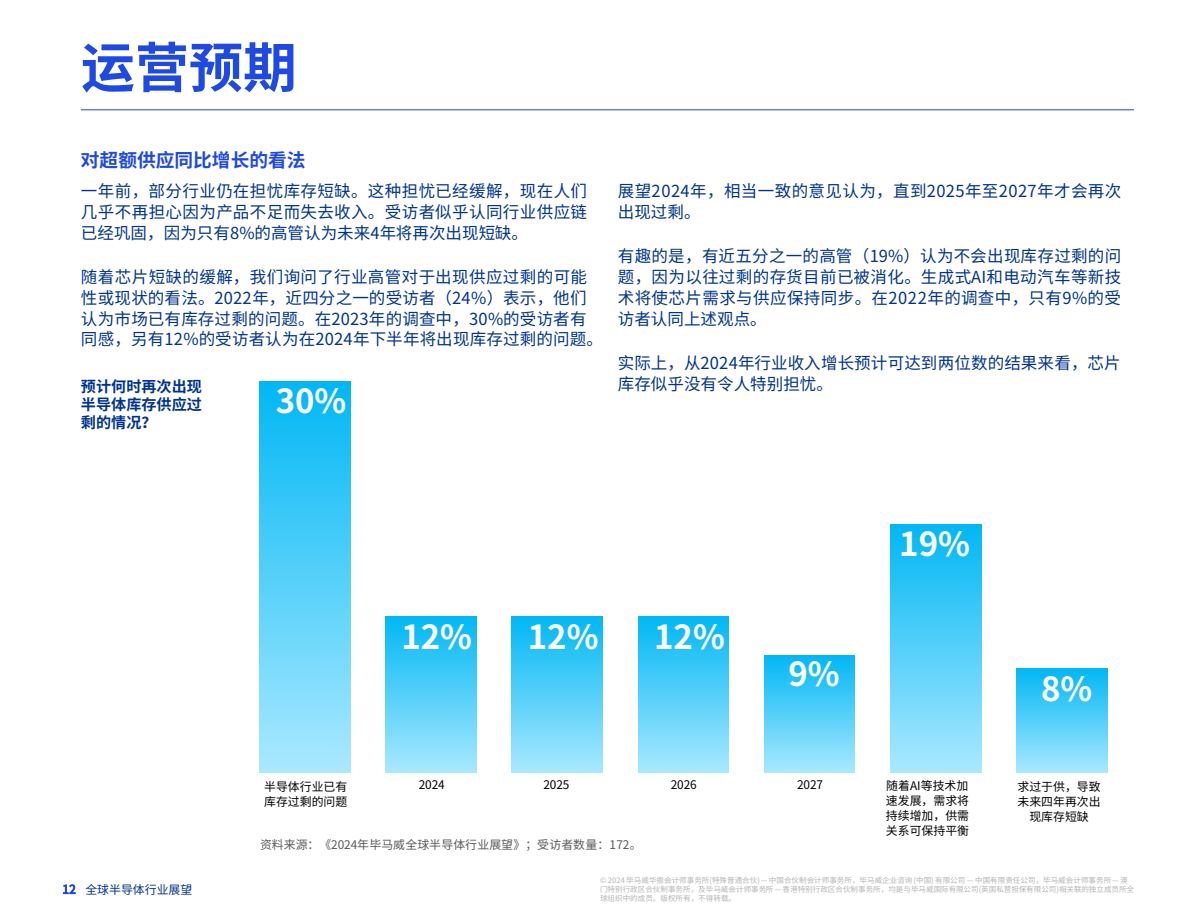
<style>
.page{position:relative;width:1188px;height:918px;background:#fff}
.page>*{position:absolute;margin:0;border:0;box-sizing:border-box;transform-origin:0 0}
.t1{font:700 54px "Noto Sans CJ Ksc";color:#1e49e2}
.t2{font:700 33.15px "Noto Sans CJ Ksc";color:#fff}
.t3{font:700 18.75px "Noto Sans CJ Ksc";color:#1e49e2}
.t4{font:16.5px/20.7px "Noto Sans CJ Ksc";letter-spacing:.02em;color:#00338d;text-align:justify}
.t5{font:16.5px/20.9px "Noto Sans CJ Ksc";color:#00338d}
.t6{font:700 15.15px/18px "Noto Sans CJ Ksc";color:#00338d;text-align:justify}
.t7{font:11.85px/15px "Noto Sans CJ Ksc";color:#000;text-align:justify}
.t8{font:11.85px "Noto Sans CJ Ksc";color:#595959}
.t9{font:11.85px "Noto Sans CJ Ksc";color:#00338d}
.t10{font:7.5px/9px "Noto Sans CJ Ksc";color:#b3b3b3}
.s1{color:#1e49e2}
</style>
<div class="page">
<hr style="left:81px;top:109px;width:1053px;height:1px;background:#1e49e2">
<img style="left:260px;top:381px;width:91px;height:392px">
<img style="left:386px;top:616px;width:91px;height:157px">
<img style="left:512px;top:616px;width:91px;height:157px">
<img style="left:638px;top:616px;width:91px;height:157px">
<img style="left:764px;top:656px;width:91px;height:117px">
<img style="left:890px;top:525px;width:91px;height:248px">
<img style="left:1017px;top:669px;width:90px;height:104px">
<h1 class="t1" style="left:81px;top:37px;width:217px">运营预期</h1>
<p class="t3" style="left:81px;top:149px;width:226px">对超额供应同比增长的看法</p>
<p class="t4" style="left:81px;top:181px;width:508px">一年前，部分行业仍在担忧库存短缺。这种担忧已经缓解，现在人们几乎不再担心因为产品不足而失去收入。受访者似乎认同行业供应链已经巩固，因为只有8%的高管认为未来4年将再次出现短缺。</p>
<p class="t4" style="left:81px;top:267px;width:524px;text-align:left">随着芯片短缺的缓解，我们询问了行业高管对于出现供应过剩的可能性或现状的看法。2022年，近四分之一的受访者（24%）表示，他们认为市场已有库存过剩的问题。在2023年的调查中，30%的受访者有同感，另有12%的受访者认为在2024年下半年将出现库存过剩的问题。</p>
<p class="t6" style="left:81px;top:378px;width:122px">预计何时再次出现半导体库存供应过剩的情况？</p>
<h2 class="t2" style="left:276px;top:382px;width:72px">30%</h2>
<p class="t4" style="left:618px;top:181px;width:505px">展望2024年，相当一致的意见认为，直到2025年至2027年才会再次出现过剩。</p>
<p class="t4" style="left:618px;top:246px;width:505px">有趣的是，有近五分之一的高管（19%）认为不会出现库存过剩的问题，因为以往过剩的存货目前已被消化。生成式AI和电动汽车等新技术将使芯片需求与供应保持同步。在2022年的调查中，只有9%的受访者认同上述观点。</p>
<p class="t5" style="left:618px;top:353px;width:504px">实际上，从2024年行业收入增长预计可达到两位数的结果来看，芯片库存似乎没有令人特别担忧。</p>
<h2 class="t2" style="left:899px;top:525px;width:72px">19%</h2>
<p class="t9" style="left:62px;top:883px;width:131px"><span class="s1">12</span> 全球半导体行业展望</p>
<h2 class="t2" style="left:401px;top:618px;width:72px">12%</h2>
<h2 class="t2" style="left:528px;top:618px;width:72px">12%</h2>
<h2 class="t2" style="left:654px;top:618px;width:72px">12%</h2>
<h2 class="t2" style="left:788px;top:655px;width:53px">9%</h2>
<p class="t7" style="left:264px;top:779px;width:85px">半导体行业已有库存过剩的问题</p>
<p class="t7" style="left:419px;top:778px;width:28px">2024</p>
<p class="t7" style="left:543px;top:778px;width:28px">2025</p>
<p class="t7" style="left:671px;top:778px;width:28px">2026</p>
<p class="t7" style="left:797px;top:778px;width:28px">2027</p>
<p class="t8" style="left:260px;top:838px;width:383px">资料来源：《2024年毕马威全球半导体行业展望》；受访者数量：172。</p>
<h2 class="t2" style="left:1041px;top:670px;width:53px">8%</h2>
<p class="t7" style="left:886px;top:779px;width:85px">随着AI等技术加速发展，需求将持续增加，供需关系可保持平衡</p>
<p class="t7" style="left:1018px;top:779px;width:85px;text-align:center">求过于供，导致未来四年再次出现库存短缺</p>
<p class="t10" style="left:600px;top:876px;width:529px">© 2024 毕马威华振会计师事务所特殊普通合伙) — 中国合伙制会计师事务所，毕马威企业咨询中国有限公司 — 中国有限责任公司，毕马威会计师事务所 澳</p>
<p class="t10" style="left:709px;top:876px;width:4px">(</p>
<p class="t10" style="left:914px;top:876px;width:4px">(</p>
<p class="t10" style="left:931px;top:876px;width:4px">)</p>
<p class="t10" style="left:1112px;top:876px;width:8px">—</p>
<p class="t10" style="left:775px;top:885px;width:8px">—</p>
<p class="t10" style="left:979px;top:885px;width:4px">(</p>
<p class="t10" style="left:1057px;top:885px;width:4px">)</p>
<p class="t10" style="left:600px;top:885px;width:535px">门特别行政区合伙制事务所，及毕马威会计师事务所 香港特别行政区合伙制事务所，均是与毕马威国际有限公司英国私营担保有限公司相关联的独立成员所全球组织中的成员。版权所有，不得转载。</p>
</div>
